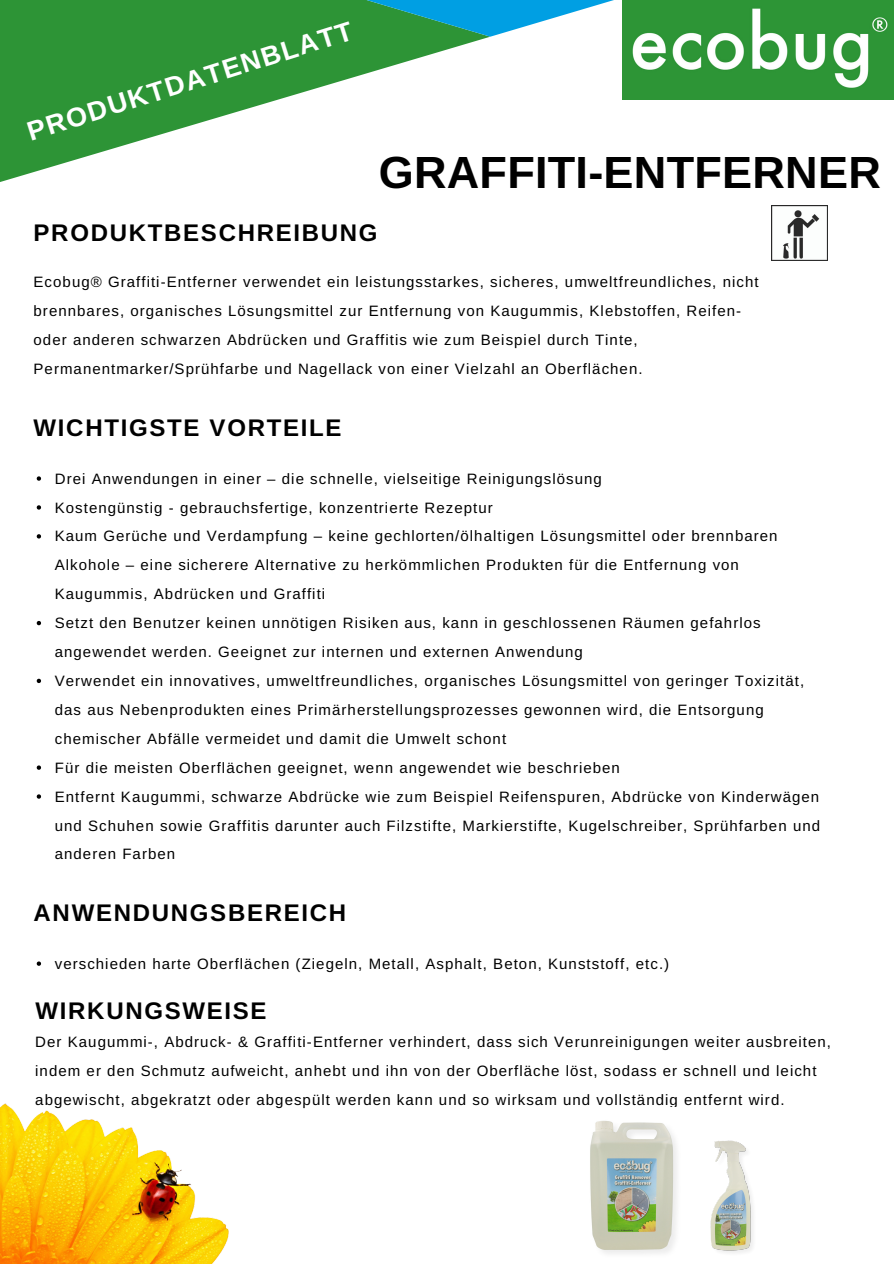
<style>
.page{position:relative;width:894px;height:1264px;background:#fff}
.page>*{position:absolute;margin:0;border:0;box-sizing:border-box;transform-origin:0 0}
.t1{font:700 45px "Arimo";letter-spacing:.005em;color:#000}
.t2{font:700 27px "Arimo";color:#fff}
.t3{font:700 24px "Arimo";letter-spacing:.07em;color:#000}
.t4{font:15px/29px "Arimo";letter-spacing:.07em;color:#000}
</style>
<div class="page">
<svg style="left:0;top:0;width:489px;height:182px;fill:#2d9436"></svg>
<svg style="left:259px;top:0;width:355px;height:37px"></svg>
<img style="left:0;top:1103px;width:229px;height:160px">
<img style="left:622px;top:0;width:271px;height:99px">
<img style="left:771px;top:206px;width:55px;height:55px">
<svg style="left:37px;top:961px;width:4px;height:4px"></svg>
<svg style="left:37px;top:476px;width:4px;height:4px"></svg>
<svg style="left:37px;top:505px;width:4px;height:4px"></svg>
<svg style="left:37px;top:534px;width:4px;height:4px"></svg>
<svg style="left:37px;top:621px;width:4px;height:4px"></svg>
<svg style="left:37px;top:678px;width:4px;height:5px"></svg>
<svg style="left:36px;top:765px;width:5px;height:5px"></svg>
<svg style="left:37px;top:794px;width:4px;height:4px"></svg>
<img style="left:590px;top:1121px;width:81px;height:133px">
<img style="left:669px;top:1134px;width:84px;height:120px">
<h2 class="t2" style="left:24px;top:119px;width:341px;rotate:-18deg">PRODUKTDATENBLATT</h2>
<h1 class="t1" style="left:379px;top:148px;width:503px">GRAFFITI-ENTFERNER</h1>
<h3 class="t3" style="left:34px;top:219px;width:345px">PRODUKTBESCHREIBUNG</h3>
<p class="t4" style="left:34px;top:267px;width:726px">Ecobug® Graffiti-Entferner verwendet ein leistungsstarkes, sicheres, umweltfreundliches, nicht brennbares, organisches Lösungsmittel zur Entfernung von Kaugummis, Klebstoffen, Reifen&shy;oder anderen schwarzen Abdrücken und Graffitis wie zum Beispiel durch Tinte, Permanentmarker/Sprühfarbe und Nagellack von einer Vielzahl an Oberflächen.</p>
<h3 class="t3" style="left:34px;top:415px;width:309px">WICHTIGSTE VORTEILE</h3>
<p class="t4" style="left:55px;top:464px;width:766px">Drei Anwendungen in einer – die schnelle, vielseitige Reinigungslösung<br>Kostengünstig - gebrauchsfertige, konzentrierte Rezeptur<br>Kaum Gerüche und Verdampfung – keine gechlorten/ölhaltigen Lösungsmittel oder brennbaren Alkohole – eine sicherere Alternative zu herkömmlichen Produkten für die Entfernung von Kaugummis, Abdrücken und Graffiti<br>Setzt den Benutzer keinen unnötigen Risiken aus, kann in geschlossenen Räumen gefahrlos angewendet werden. Geeignet zur internen und externen Anwendung<br>Verwendet ein innovatives, umweltfreundliches, organisches Lösungsmittel von geringer Toxizität, das aus Nebenprodukten eines Primärherstellungsprozesses gewonnen wird, die Entsorgung chemischer Abfälle vermeidet und damit die Umwelt schont<br>Für die meisten Oberflächen geeignet, wenn angewendet wie beschrieben<br>Entfernt Kaugummi, schwarze Abdrücke wie zum Beispiel Reifenspuren, Abdrücke von Kinderwägen und Schuhen sowie Graffitis darunter auch Filzstifte, Markierstifte, Kugelschreiber, Sprühfarben und anderen Farben</p>
<h3 class="t3" style="left:34px;top:898px;width:314px">ANWENDUNGSBEREICH</h3>
<p class="t4" style="left:55px;top:949px;width:615px">verschieden harte Oberflächen (Ziegeln, Metall, Asphalt, Beton, Kunststoff, etc.)</p>
<h3 class="t3" style="left:36px;top:997px;width:232px">WIRKUNGSWEISE</h3>
<p class="t4" style="left:35px;top:1027px;width:797px">Der Kaugummi-, Abdruck- &amp; Graffiti-Entferner verhindert, dass sich Verunreinigungen weiter ausbreiten, indem er den Schmutz aufweicht, anhebt und ihn von der Oberfläche löst, sodass er schnell und leicht abgewischt, abgekratzt oder abgespült werden kann und so wirksam und vollständig entfernt wird.</p>
</div>
